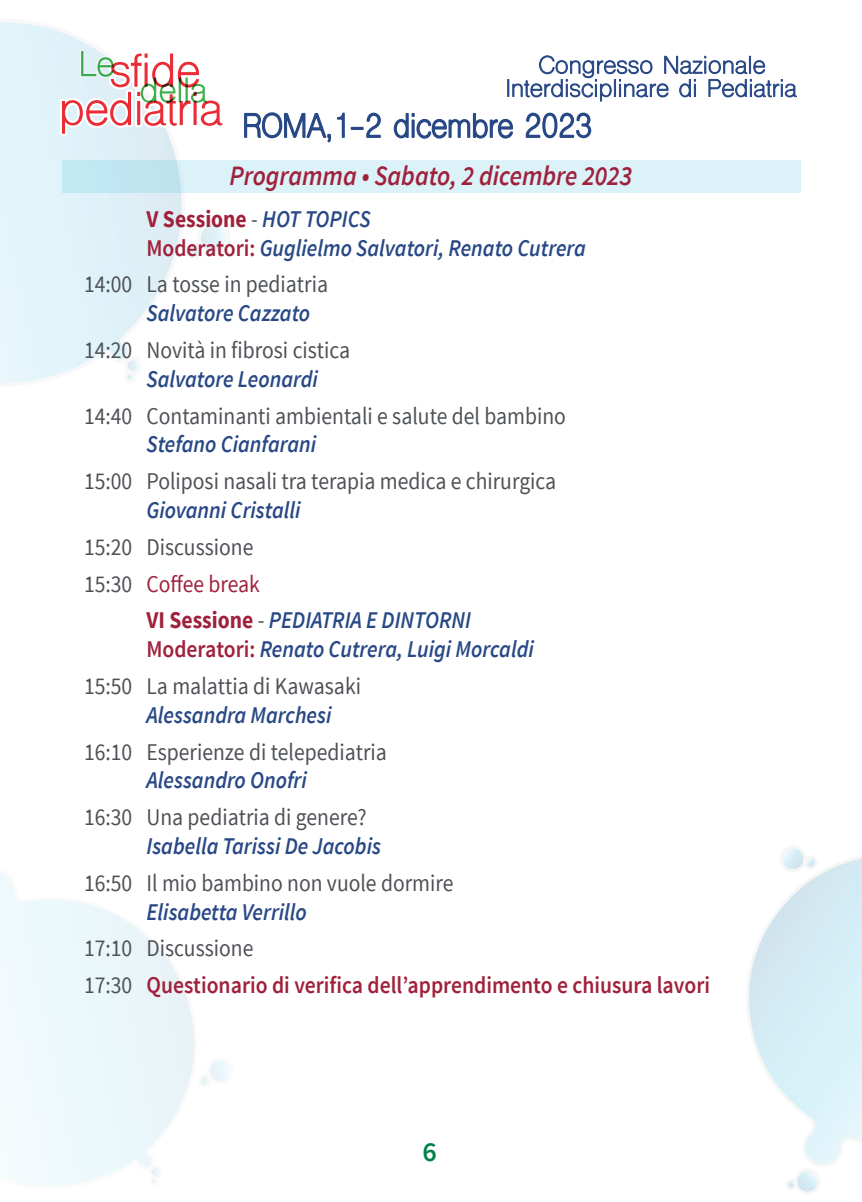
<style>
.page{position:relative;width:862px;height:1202px;background:#fff}
.page>*{position:absolute;margin:0;border:0;box-sizing:border-box;transform-origin:0 0}
.t1{font:italic 600 28px "Source Sans Pro";color:#a0213c;scale:.9 1}
.t2{font:600 28px "Source Sans Pro";color:#028248}
.t3{font:italic 600 24px/28.8px "Source Sans Pro";color:#284886;scale:.9 1}
.t4{font:24px "Source Sans Pro";color:#4d5155;scale:.9 1}
.t5{font:600 24px/36.8px "Source Sans Pro";color:#a0213c;scale:.9 1}
.t6{font:24px "Source Sans Pro";color:#a0213c;scale:.9 1}
.s1{font-weight:700;font-style:normal;color:#a0213c}
.s2{font-weight:400;font-style:normal;color:#4d5155}
.s3{font-style:normal;color:#a0213c}
.s4{color:#4d5155}
.s5{font-weight:400;color:#4d5155}
</style>
<div class="page">
<svg style="left:749px;top:848px;width:113px;height:344px"></svg>
<svg style="left:190px;top:225px;width:37px;height:31px"></svg>
<svg style="left:0;top:22px;width:187px;height:362px"></svg>
<svg style="left:128px;top:360px;width:10px;height:20px"></svg>
<svg style="left:201px;top:1060px;width:28px;height:25px"></svg>
<svg style="left:0;top:873px;width:195px;height:313px"></svg>
<svg style="left:152px;top:1168px;width:8px;height:15px"></svg>
<svg style="left:243px;top:112px;width:139px;height:81px"></svg>
<svg style="left:393px;top:112px;width:120px;height:27px"></svg>
<svg style="left:525px;top:112px;width:67px;height:27px"></svg>
<svg style="left:507px;top:55px;width:290px;height:47px"></svg>
<svg style="left:58px;top:27px;width:165px;height:111px"></svg>
<svg style="left:61px;top:160px;width:739px;height:32px;background:#d6eff6"></svg>
<p class="t1" style="left:229px;top:158px;width:449px">Programma • Sabato, 2 dicembre 2023</p>
<p class="t3" style="left:146px;top:204px;width:490px"><span class="s1">V Sessione</span> <span class="s2">-</span> HOT TOPICS<br><span class="s3">Moderatori:</span> Guglielmo Salvatori, Renato Cutrera</p>
<p class="t4" style="left:84px;top:270px;width:273px">14:00 La tosse in pediatria</p>
<p class="t3" style="left:146px;top:299px;width:183px">Salvatore Cazzato</p>
<p class="t4" style="left:84px;top:335px;width:297px">14:20 Novità in fibrosi cistica</p>
<p class="t3" style="left:146px;top:364px;width:192px">Salvatore Leonardi</p>
<p class="t4" style="left:84px;top:401px;width:537px">14:40 Contaminanti ambientali e salute del bambino</p>
<p class="t3" style="left:146px;top:430px;width:190px">Stefano Cianfarani</p>
<p class="t4" style="left:84px;top:466px;width:526px">15:00 Poliposi nasali tra terapia medica e chirurgica</p>
<p class="t3" style="left:146px;top:496px;width:173px">Giovanni Cristalli</p>
<p class="t4" style="left:84px;top:532px;width:190px">15:20 Discussione</p>
<p class="t6" style="left:84px;top:569px;width:197px"><span class="s4">15:30</span> Coffee break</p>
<p class="t3" style="left:146px;top:606px;width:362px"><span class="s1">VI Sessione</span> <span class="s2">-</span> PEDIATRIA E DINTORNI</p>
<p class="t3" style="left:84px;top:631px;width:501px;line-height:36.8px;text-indent:62px"><span class="s3">Moderatori:</span> Renato Cutrera, Luigi Morcaldi<br><span class="s2">15:50 La malattia di Kawasaki</span></p>
<p class="t3" style="left:146px;top:700px;width:207px">Alessandra Marchesi</p>
<p class="t4" style="left:84px;top:737px;width:338px">16:10 Esperienze di telepediatria</p>
<p class="t3" style="left:146px;top:766px;width:180px">Alessandro Onofri</p>
<p class="t4" style="left:84px;top:802px;width:316px">16:30 Una pediatria di genere?</p>
<p class="t3" style="left:146px;top:832px;width:262px">Isabella Tarissi De Jacobis</p>
<p class="t4" style="left:84px;top:868px;width:412px">16:50 Il mio bambino non vuole dormire</p>
<p class="t3" style="left:146px;top:897px;width:180px">Elisabetta Verrillo</p>
<p class="t5" style="left:84px;top:931px;width:697px"><span class="s5">17:10 Discussione<br>17:30</span> Questionario di verifica dell’apprendimento e chiusura lavori</p>
<p class="t2" style="left:422px;top:1134px;width:16px">6</p>
</div>
